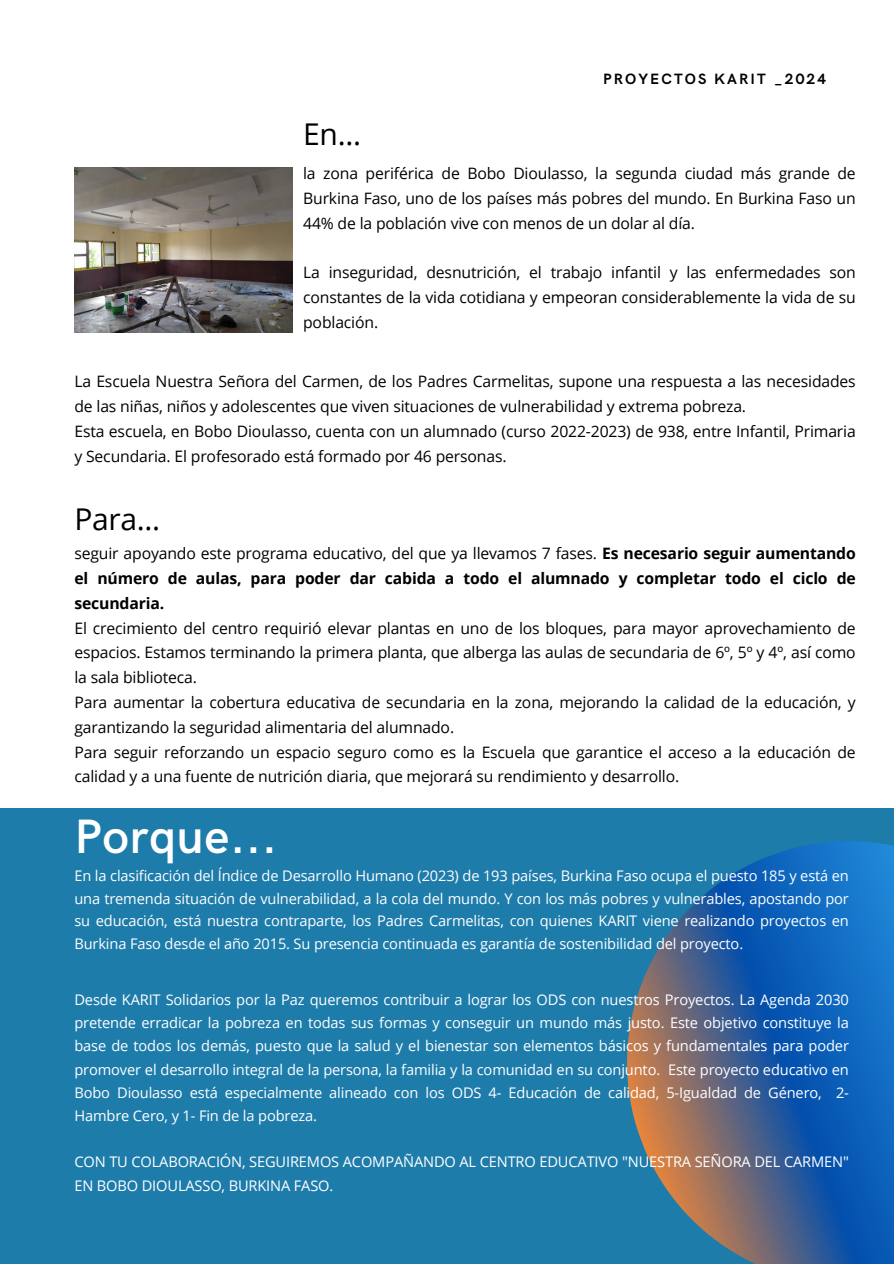
<style>
.page{position:relative;width:894px;height:1264px;background:#fff}
.page>*{position:absolute;margin:0;border:0;box-sizing:border-box;transform-origin:0 0}
.t1{font:600 48.3px "HK Grotesk";letter-spacing:.01em;color:#fff}
.t2{font:30px "Open Sans";letter-spacing:-.01em;color:#000}
.t3{font:15.75px/24.8px "Open Sans";letter-spacing:-.01em;color:#000}
.t4{font:700 15.75px/24.8px "Open Sans";letter-spacing:-.01em;color:#000;text-align:justify}
.t5{font:700 15px "HK Grotesk";letter-spacing:.14em;color:#000}
.t6{font:14.7px/22.5px "Open Sans";letter-spacing:-.01em;color:#fff;text-align:justify}
.t7{font:14.55px/23.2px "Open Sans";letter-spacing:-.01em;color:#fff;text-align:justify}
.s1{font-weight:400}
</style>
<div class="page">
<div style="left:0;top:807px;width:893px;height:456px;background:#1e7cab"></div>
<svg style="left:564px;top:807px;width:329px;height:456px"></svg>
<img style="left:74px;top:167px;width:219px;height:166px">
<p class="t2" style="left:303px;top:113px;width:59px">En...</p>
<p class="t5" style="left:603px;top:71px;width:224px">PROYECTOS KARIT _2024</p>
<p class="t3" style="left:303px;top:160px;width:554px;text-align:justify">la zona periférica de Bobo Dioulasso, la segunda ciudad más grande de Burkina Faso, uno de los países más pobres del mundo. En Burkina Faso un 44% de la población vive con menos de un dolar al día.</p>
<p class="t3" style="left:303px;top:259px;width:554px;text-align:justify">La inseguridad, desnutrición, el trabajo infantil y las enfermedades son constantes de la vida cotidiana y empeoran considerablemente la vida de su población.</p>
<h1 class="t3" style="left:74px;top:368px;width:782px">La Escuela Nuestra Señora del Carmen, de los Padres Carmelitas, supone una respuesta a las necesidades de las niñas, niños y adolescentes que viven situaciones de vulnerabilidad y extrema pobreza.</h1>
<p class="t3" style="left:74px;top:418px;width:782px">Esta escuela, en Bobo Dioulasso, cuenta con un alumnado (curso 2022-2023) de 938, entre Infantil, Primaria y Secundaria. El profesorado está formado por 46 personas.</p>
<h3 class="t2" style="left:74px;top:498px;width:87px">Para...</h3>
<p class="t4" style="left:74px;top:541px;width:782px"><span class="s1">seguir apoyando este programa educativo, del que ya llevamos 7 fases.</span> Es necesario seguir aumentando el número de aulas, para poder dar cabida a todo el alumnado y completar todo el ciclo de secundaria.</p>
<h2 class="t3" style="left:74px;top:615px;width:782px;text-align:justify">El crecimiento del centro requirió elevar plantas en uno de los bloques, para mayor aprovechamiento de espacios. Estamos terminando la primera planta, que alberga las aulas de secundaria de 6º, 5º y 4º, así como la sala biblioteca.</h2>
<p class="t3" style="left:74px;top:689px;width:782px">Para aumentar la cobertura educativa de secundaria en la zona, mejorando la calidad de la educación, y garantizando la seguridad alimentaria del alumnado.</p>
<p class="t3" style="left:74px;top:739px;width:782px">Para seguir reforzando un espacio seguro como es la Escuela que garantice el acceso a la educación de calidad y a una fuente de nutrición diaria, que mejorará su rendimiento y desarrollo.</p>
<p class="t1" style="left:74px;top:809px;width:204px">Porque...</p>
<p class="t6" style="left:74px;top:864px;width:775px">En la clasificación del Índice de Desarrollo Humano (2023) de 193 países, Burkina Faso ocupa el puesto 185 y está en una tremenda situación de vulnerabilidad, a la cola del mundo. Y con los más pobres y vulnerables, apostando por su educación, está nuestra contraparte, los Padres Carmelitas, con quienes KARIT viene realizando proyectos en Burkina Faso desde el año 2015. Su presencia continuada es garantía de sostenibilidad del proyecto.</p>
<p class="t7" style="left:74px;top:987px;width:775px">Desde KARIT Solidarios por la Paz queremos contribuir a lograr los ODS con nuestros Proyectos. La Agenda 2030 pretende erradicar la pobreza en todas sus formas y conseguir un mundo más justo. Este objetivo constituye la base de todos los demás, puesto que la salud y el bienestar son elementos básicos y fundamentales para poder promover el desarrollo integral de la persona, la familia y la comunidad en su conjunto. Este proyecto educativo en Bobo Dioulasso está especialmente alineado con los ODS 4- Educación de calidad, 5-Igualdad de Género, 2- Hambre Cero, y 1- Fin de la pobreza.</p>
<p class="t7" style="left:74px;top:1150px;width:775px">CON TU COLABORACIÓN, SEGUIREMOS ACOMPAÑANDO AL CENTRO EDUCATIVO "NUESTRA SEÑORA DEL CARMEN"<br>EN BOBO DIOULASSO, BURKINA FASO.</p>
</div>
